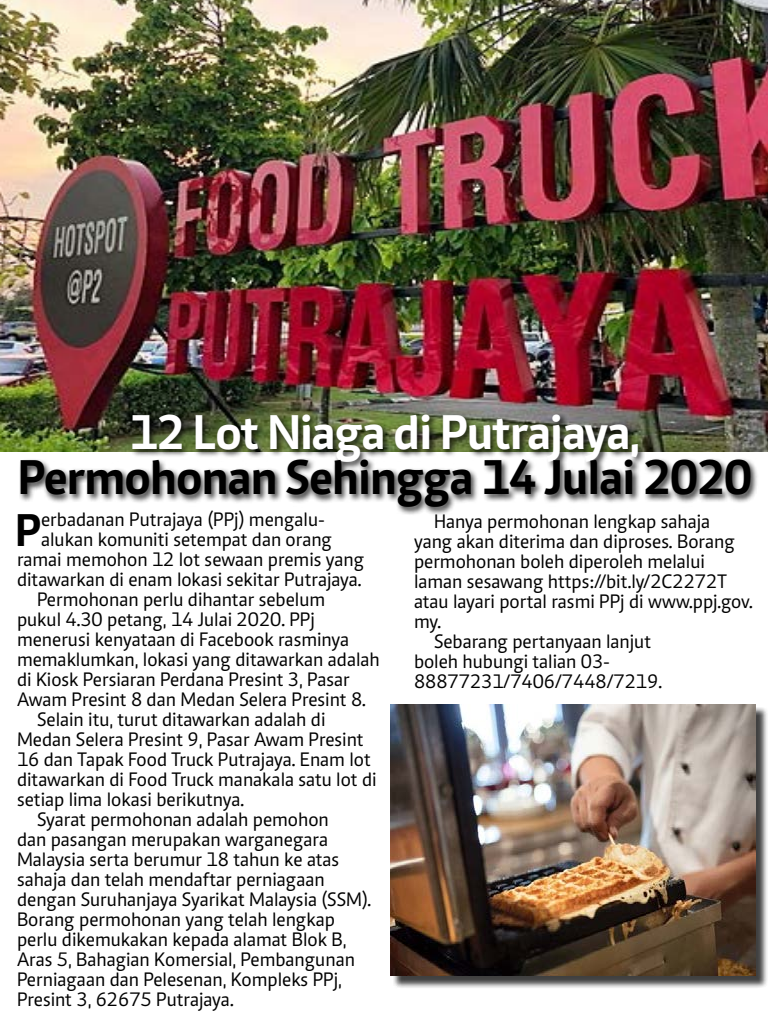
<style>
.page{position:relative;width:768px;height:1024px;background:#fff}
.page>*{position:absolute;margin:0;border:0;box-sizing:border-box;transform-origin:0 0}
.t1{font:700 50px "Caput";letter-spacing:-.02em;color:#000}
.t2{font:700 50px "Caput";letter-spacing:-.02em;color:#fff}
.t3{font:700 47.1px "Caput";color:#000}
.t4{font:20px "Caput";color:#000}
</style>
<div class="page">
<img style="left:0;top:0;width:768px;height:452px">
<div style="left:19px;top:413px;width:740px;height:103px;background:#000;opacity:.75"></div>
<div style="left:393px;top:707px;width:375px;height:282px;background:#000;opacity:.75"></div>
<img style="left:390px;top:704px;width:365px;height:272px">
<h1 class="t2" style="left:130px;top:402px;width:512px">12 Lot Niaga di Putrajaya,</h1>
<h1 class="t1" style="left:18px;top:447px;width:736px">Permohonan Sehingga 14 Julai 2020</h1>
<p class="t4" style="left:434px;top:511px;width:278px">Hanya permohonan lengkap sahaja</p>
<p class="t4" style="left:414px;top:531px;width:322px">yang akan diterima dan diproses. Borang</p>
<p class="t4" style="left:414px;top:551px;width:292px">permohonan boleh diperoleh melalui</p>
<p class="t4" style="left:414px;top:571px;width:315px">laman sesawang https://bit.ly/2C2272T</p>
<p class="t4" style="left:414px;top:591px;width:340px">atau layari portal rasmi PPj di www.ppj.gov.</p>
<p class="t4" style="left:414px;top:611px;width:29px">my.</p>
<p class="t4" style="left:434px;top:631px;width:219px">Sebarang pertanyaan lanjut</p>
<p class="t4" style="left:414px;top:651px;width:198px">boleh hubungi talian 03-</p>
<p class="t4" style="left:414px;top:671px;width:250px">88877231/7406/7448/7219.</p>
<h2 class="t3" style="left:15px;top:502px;width:27px">P</h2>
<p class="t4" style="left:41px;top:509px;width:285px">erbadanan Putrajaya (PPj) mengalu-</p>
<p class="t4" style="left:41px;top:529px;width:293px">alukan komuniti setempat dan orang</p>
<p class="t4" style="left:17px;top:549px;width:349px">ramai memohon 12 lot sewaan premis yang</p>
<p class="t4" style="left:17px;top:569px;width:346px">ditawarkan di enam lokasi sekitar Putrajaya.</p>
<p class="t4" style="left:37px;top:589px;width:290px">Permohonan perlu dihantar sebelum</p>
<p class="t4" style="left:17px;top:609px;width:299px">pukul 4.30 petang, 14 Julai 2020. PPj</p>
<p class="t4" style="left:17px;top:629px;width:334px">menerusi kenyataan di Facebook rasminya</p>
<p class="t4" style="left:17px;top:649px;width:364px">memaklumkan, lokasi yang ditawarkan adalah</p>
<p class="t4" style="left:17px;top:669px;width:334px">di Kiosk Persiaran Perdana Presint 3, Pasar</p>
<p class="t4" style="left:17px;top:689px;width:350px">Awam Presint 8 dan Medan Selera Presint 8.</p>
<p class="t4" style="left:37px;top:709px;width:290px">Selain itu, turut ditawarkan adalah di</p>
<p class="t4" style="left:17px;top:729px;width:348px">Medan Selera Presint 9, Pasar Awam Presint</p>
<p class="t4" style="left:17px;top:749px;width:355px">16 dan Tapak Food Truck Putrajaya. Enam lot</p>
<p class="t4" style="left:17px;top:769px;width:361px">ditawarkan di Food Truck manakala satu lot di</p>
<p class="t4" style="left:17px;top:789px;width:229px">setiap lima lokasi berikutnya.</p>
<p class="t4" style="left:37px;top:809px;width:293px">Syarat permohonan adalah pemohon</p>
<p class="t4" style="left:17px;top:829px;width:313px">dan pasangan merupakan warganegara</p>
<p class="t4" style="left:17px;top:849px;width:324px">Malaysia serta berumur 18 tahun ke atas</p>
<p class="t4" style="left:17px;top:869px;width:309px">sahaja dan telah mendaftar perniagaan</p>
<p class="t4" style="left:17px;top:889px;width:356px">dengan Suruhanjaya Syarikat Malaysia (SSM).</p>
<p class="t4" style="left:17px;top:909px;width:319px">Borang permohonan yang telah lengkap</p>
<p class="t4" style="left:17px;top:929px;width:331px">perlu dikemukakan kepada alamat Blok B,</p>
<p class="t4" style="left:17px;top:949px;width:339px">Aras 5, Bahagian Komersial, Pembangunan</p>
<p class="t4" style="left:17px;top:969px;width:326px">Perniagaan dan Pelesenan, Kompleks PPj,</p>
<p class="t4" style="left:17px;top:989px;width:218px">Presint 3, 62675 Putrajaya.</p>
</div>
